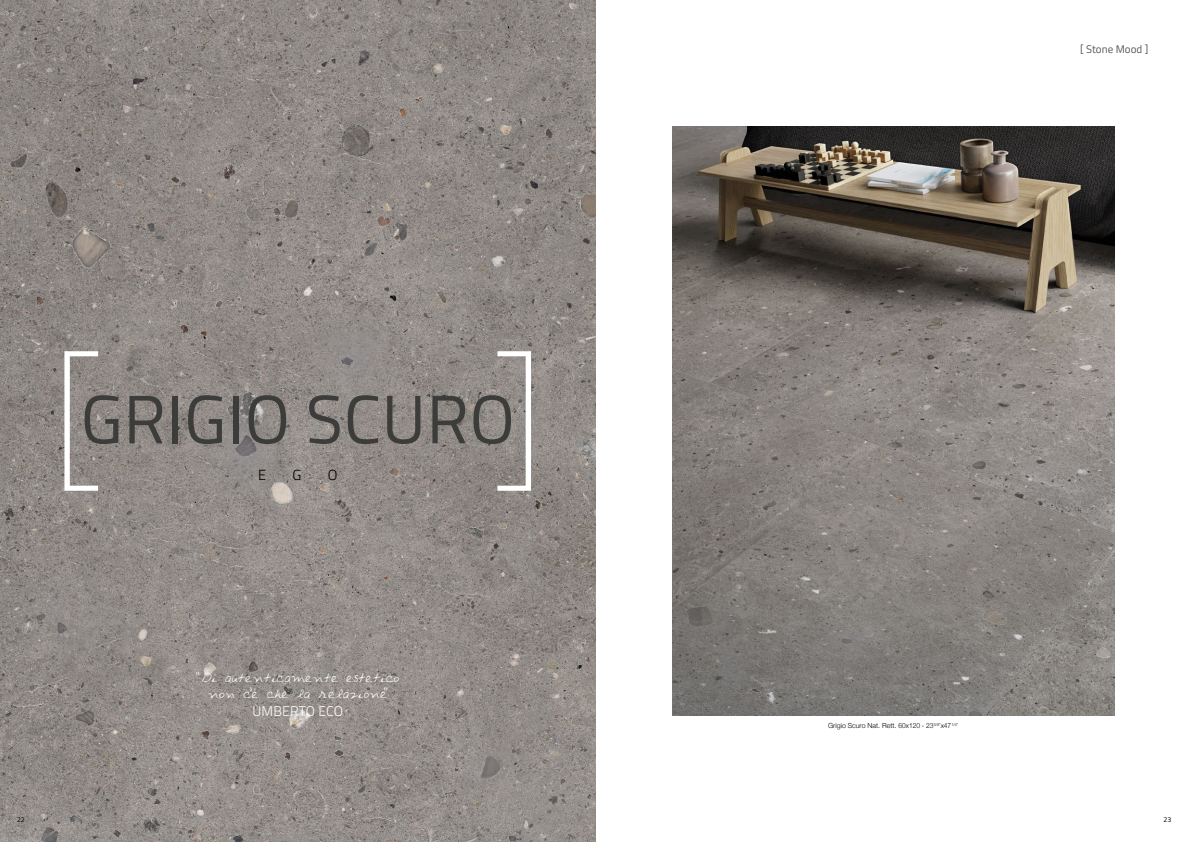
<style>
.page{position:relative;width:1191px;height:842px;background:#fff}
.page>*{position:absolute;margin:0;border:0;box-sizing:border-box;transform-origin:0 0}
.t1{font:68.6px "Titillium Web";letter-spacing:.01em;color:#3c3c3b}
.t2{font:300 14.6px "Titillium Web";color:#000}
.t3{font:14px/16px "Archies Hand";color:#fff;text-align:center}
.t4{font:300 14px "Titillium Web";letter-spacing:.005em;color:#fff}
.t5{font:11px "Titillium Web";color:#575756}
.t6{font:300 7px "Helvetica Neue";color:#000}
.t7{font:7px "Titillium Web";color:#000}
</style>
<div class="page">
<img style="left:0;top:0;width:595px;height:842px">
<img style="left:672px;top:126px;width:442px;height:590px">
<svg style="left:64px;top:351px;width:34px;height:140px"></svg>
<svg style="left:497px;top:351px;width:34px;height:140px"></svg>
<p class="t5" style="left:45px;top:41px;width:8px">E</p>
<p class="t5" style="left:65px;top:41px;width:8px">G</p>
<p class="t5" style="left:85px;top:41px;width:9px">O</p>
<p class="t5" style="left:1080px;top:41px;width:70px">[ Stone Mood ]</p>
<h1 class="t1" style="left:81px;top:369px;width:436px">GRIGIO SCURO</h1>
<p class="t2" style="left:258px;top:464px;width:10px">E</p>
<p class="t2" style="left:292px;top:464px;width:11px">G</p>
<p class="t2" style="left:328px;top:464px;width:11px">O</p>
<p class="t3" style="left:197px;top:669px;width:204px">“Di autenticamente estetico non c’è che la relazione”</p>
<p class="t4" style="left:252px;top:701px;width:92px">UMBERTO ECO</p>
<p class="t6" style="left:828px;top:720px;width:132px">Grigio Scuro Nat. Rett. 60x120 - 23<sup>5/8”</sup>x47<sup>1/4”</sup></p>
<p class="t7" style="left:17px;top:814px;width:9px">22</p>
<p class="t7" style="left:1163px;top:814px;width:9px">23</p>
</div>
